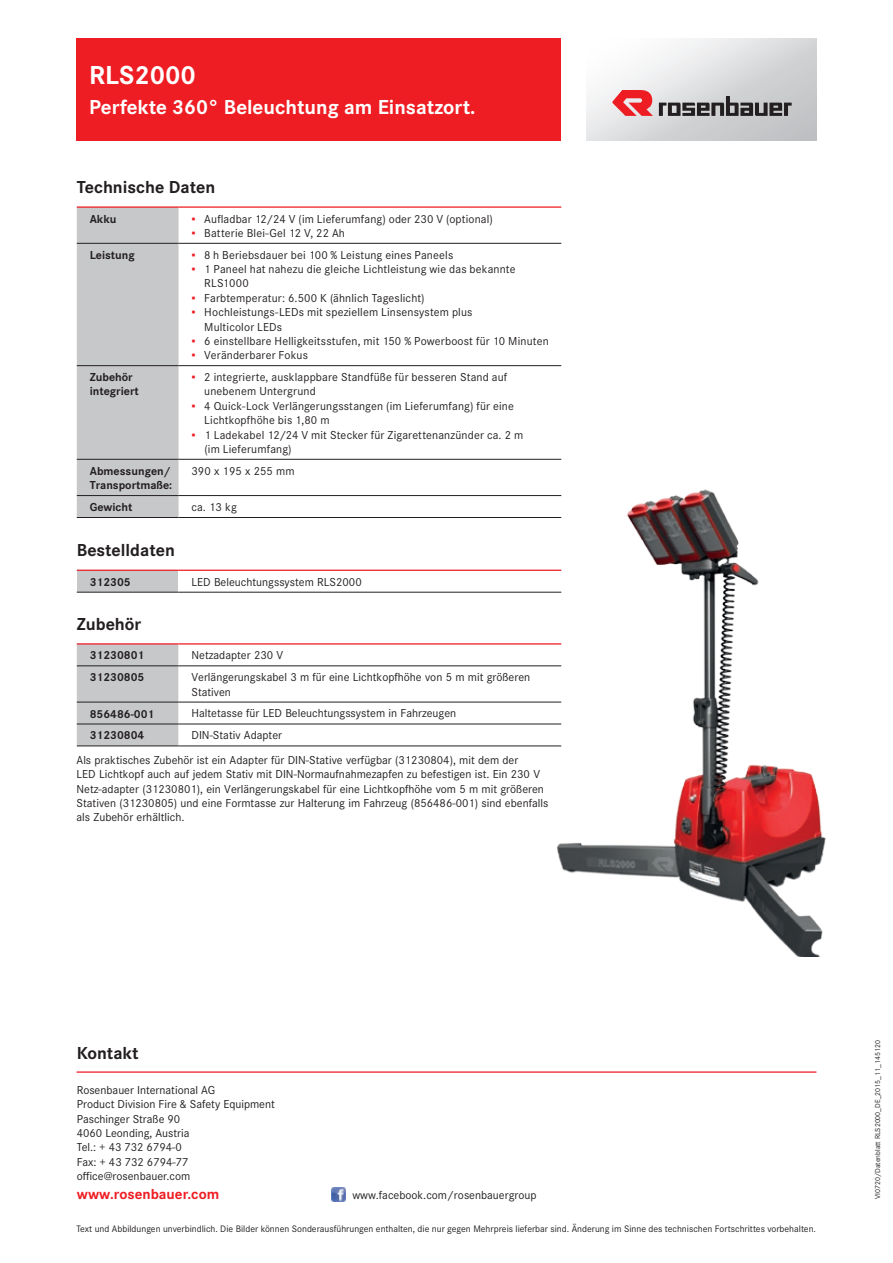
<style>
.page{position:relative;width:893px;height:1263px;background:#fff}
.page>*{position:absolute;margin:0;border:0;box-sizing:border-box;transform-origin:0 0}
.t1{font:700 27px "Corporate S";color:#fff}
.t2{font:700 21px "Corporate S";color:#fff}
.t3{font:700 18px "Corporate S";color:#231f20}
.t4{font:700 15px "Corporate S";color:#ee1d23}
.t5{font:12px/14.4px "Corporate S";color:#231f20}
.t6{font:700 12px/14.4px "Corporate S";color:#231f20}
.t7{font:9.75px "Corporate S";color:#231f20}
.t8{font:7.5px "Corporate S";color:#231f20}
.s1{font-family:"Arial";color:#ee1d23}
</style>
<div class="page">
<img style="left:503px;top:489px;width:323px;height:468px">
<svg style="left:587px;top:38px;width:229px;height:102px"></svg>
<div style="left:77px;top:38px;width:484px;height:102px;background:#ee1d23"></div>
<svg style="left:659px;top:96px;width:133px;height:20px;background:#828183"></svg>
<svg style="left:612px;top:90px;width:41px;height:26px"></svg>
<svg style="left:179px;top:242px;width:382px;height:275px"></svg>
<div style="left:77px;top:208px;width:102px;height:309px;background:#c7c8ca"></div>
<hr style="left:77px;top:517px;width:102px;height:1px;background:#231f20">
<hr style="left:179px;top:517px;width:382px;height:1px;background:#231f20">
<hr style="left:77px;top:206px;width:102px;height:2px;background:#ee1d23">
<hr style="left:179px;top:206px;width:382px;height:2px;background:#ee1d23">
<hr style="left:77px;top:243px;width:102px;height:1px;background:#231f20">
<hr style="left:179px;top:243px;width:382px;height:1px;background:#231f20">
<hr style="left:77px;top:365px;width:102px;height:1px;background:#231f20">
<hr style="left:179px;top:365px;width:382px;height:1px;background:#231f20">
<hr style="left:77px;top:459px;width:102px;height:1px;background:#231f20">
<hr style="left:179px;top:459px;width:382px;height:1px;background:#231f20">
<hr style="left:77px;top:495px;width:102px;height:1px;background:#231f20">
<hr style="left:179px;top:495px;width:382px;height:1px;background:#231f20">
<div style="left:77px;top:570px;width:102px;height:22px;background:#c7c8ca"></div>
<div style="left:179px;top:570px;width:382px;height:22px;background:#fff"></div>
<hr style="left:77px;top:592px;width:102px;height:1px;background:#231f20">
<hr style="left:179px;top:592px;width:382px;height:1px;background:#231f20">
<hr style="left:77px;top:570px;width:102px;height:1px;background:#ee1d23">
<hr style="left:179px;top:570px;width:382px;height:1px;background:#ee1d23">
<svg style="left:77px;top:644px;width:484px;height:101px"></svg>
<hr style="left:77px;top:666px;width:102px;height:1px;background:#231f20">
<hr style="left:179px;top:666px;width:382px;height:1px;background:#231f20">
<hr style="left:77px;top:702px;width:102px;height:1px;background:#231f20">
<hr style="left:179px;top:702px;width:382px;height:1px;background:#231f20">
<hr style="left:77px;top:724px;width:102px;height:1px;background:#231f20">
<hr style="left:179px;top:724px;width:382px;height:1px;background:#231f20">
<hr style="left:77px;top:643px;width:102px;height:1px;background:#ee1d23">
<hr style="left:179px;top:643px;width:382px;height:1px;background:#ee1d23">
<hr style="left:77px;top:745px;width:102px;height:1px;background:#231f20">
<hr style="left:179px;top:745px;width:382px;height:1px;background:#231f20">
<hr style="left:77px;top:1071px;width:739px;height:2px;background:#ee1d23">
<img style="left:331px;top:1187px;width:14px;height:14px">
<h1 class="t1" style="left:89px;top:59px;width:108px">RLS2000</h1>
<h2 class="t2" style="left:89px;top:95px;width:388px">Perfekte 360° Beleuchtung am Einsatzort.</h2>
<h3 class="t3" style="left:77px;top:177px;width:140px">Technische Daten</h3>
<p class="t6" style="left:90px;top:212px;width:28px">Akku</p>
<p class="t5" style="left:191px;top:211px;width:303px"><span class="s1">▪</span> Aufladbar 12/24 V (im Lieferumfang) oder 230 V (optional)</p>
<p class="t5" style="left:191px;top:226px;width:155px"><span class="s1">▪</span> Batterie Blei-Gel 12 V, 22 Ah</p>
<p class="t6" style="left:90px;top:248px;width:47px">Leistung</p>
<p class="t5" style="left:191px;top:248px;width:263px"><span class="s1">▪</span> 8 h Beriebsdauer bei 100 % Leistung eines Paneels</p>
<p class="t5" style="left:204px;top:262px;width:313px;text-indent:-13px"><span class="s1">▪</span> 1 Paneel hat nahezu die gleiche Lichtleistung wie das bekannte<br>RLS1000</p>
<p class="t5" style="left:192px;top:291px;width:235px"><span class="s1">▪</span> Farbtemperatur: 6.500 K (ähnlich Tageslicht)</p>
<p class="t5" style="left:204px;top:305px;width:270px;text-indent:-13px"><span class="s1">▪</span> Hochleistungs-LEDs mit speziellem Linsensystem plus<br>Multicolor LEDs</p>
<p class="t5" style="left:192px;top:334px;width:359px"><span class="s1">▪</span> 6 einstellbare Helligkeitsstufen, mit 150 % Powerboost für 10 Minuten</p>
<p class="t5" style="left:192px;top:348px;width:118px"><span class="s1">▪</span> Veränderbarer Fokus</p>
<p class="t6" style="left:90px;top:370px;width:51px">Zubehör integriert</p>
<p class="t5" style="left:204px;top:370px;width:304px;text-indent:-13px"><span class="s1">▪</span> 2 integrierte, ausklappbare Standfüße für besseren Stand auf unebenem Untergrund</p>
<p class="t5" style="left:204px;top:399px;width:311px;text-indent:-13px"><span class="s1">▪</span> 4 Quick-Lock Verlängerungsstangen (im Lieferumfang) für eine<br>Lichtkopfhöhe bis 1,80 m</p>
<p class="t5" style="left:204px;top:427px;width:320px;text-indent:-13px"><span class="s1">▪</span> 1 Ladekabel 12/24 V mit Stecker für Zigarettenanzünder ca. 2 m (im Lieferumfang)</p>
<p class="t6" style="left:90px;top:464px;width:84px">Abmessungen/<br>Transportmaße:</p>
<p class="t5" style="left:192px;top:464px;width:105px">390 x 195 x 255 mm</p>
<p class="t6" style="left:90px;top:500px;width:44px">Gewicht</p>
<p class="t5" style="left:192px;top:500px;width:47px">ca. 13 kg</p>
<h3 class="t3" style="left:77px;top:540px;width:100px">Bestelldaten</h3>
<p class="t6" style="left:90px;top:575px;width:43px">312305</p>
<p class="t5" style="left:191px;top:575px;width:172px">LED Beleuchtungssystem RLS2000</p>
<h3 class="t3" style="left:77px;top:613px;width:66px">Zubehör</h3>
<p class="t6" style="left:90px;top:648px;width:56px">31230801</p>
<p class="t5" style="left:191px;top:648px;width:93px">Netzadapter 230 V</p>
<p class="t6" style="left:90px;top:670px;width:56px">31230805</p>
<p class="t5" style="left:191px;top:670px;width:340px">Verlängerungskabel 3 m für eine Lichtkopfhöhe von 5 m mit größeren<br>Stativen</p>
<p class="t6" style="left:90px;top:707px;width:66px">856486-001</p>
<p class="t5" style="left:191px;top:706px;width:266px">Haltetasse für LED Beleuchtungssystem in Fahrzeugen</p>
<p class="t6" style="left:90px;top:729px;width:56px">31230804</p>
<p class="t5" style="left:191px;top:728px;width:92px">DIN-Stativ Adapter</p>
<p class="t5" style="left:77px;top:753px;width:473px">Als praktisches Zubehör ist ein Adapter für DIN-Stative verfügbar (31230804), mit dem der<br>LED Lichtkopf auch auf jedem Stativ mit DIN-Normaufnahmezapfen zu befestigen ist. Ein 230 V Netz-adapter (31230801), ein Verlängerungskabel für eine Lichtkopfhöhe vom 5 m mit größeren Stativen (31230805) und eine Formtasse zur Halterung im Fahrzeug (856486-001) sind ebenfalls als Zubehör erhältlich.</p>
<h3 class="t3" style="left:77px;top:1043px;width:63px">Kontakt</h3>
<p class="t5" style="left:77px;top:1083px;width:200px">Rosenbauer International AG<br>Product Division Fire &amp; Safety Equipment<br>Paschinger Straße 90<br>4060 Leonding, Austria<br>Tel.: + 43 732 6794-0<br>Fax: + 43 732 6794-77 office@rosenbauer.com</p>
<p class="t4" style="left:77px;top:1185px;width:144px">www.rosenbauer.com</p>
<p class="t5" style="left:352px;top:1188px;width:186px">www.facebook.com/rosenbauergroup</p>
<p class="t7" style="left:76px;top:1223px;width:741px">Text und Abbildungen unverbindlich. Die Bilder können Sonderausführungen enthalten, die nur gegen Mehrpreis lieferbar sind. Änderung im Sinne des technischen Fortschrittes vorbehalten.</p>
<p class="t8" style="left:873px;top:1199px;width:161px;rotate:-90deg">VI0720/Datenblatt RLS2000_DE_2015_11_145120</p>
</div>
